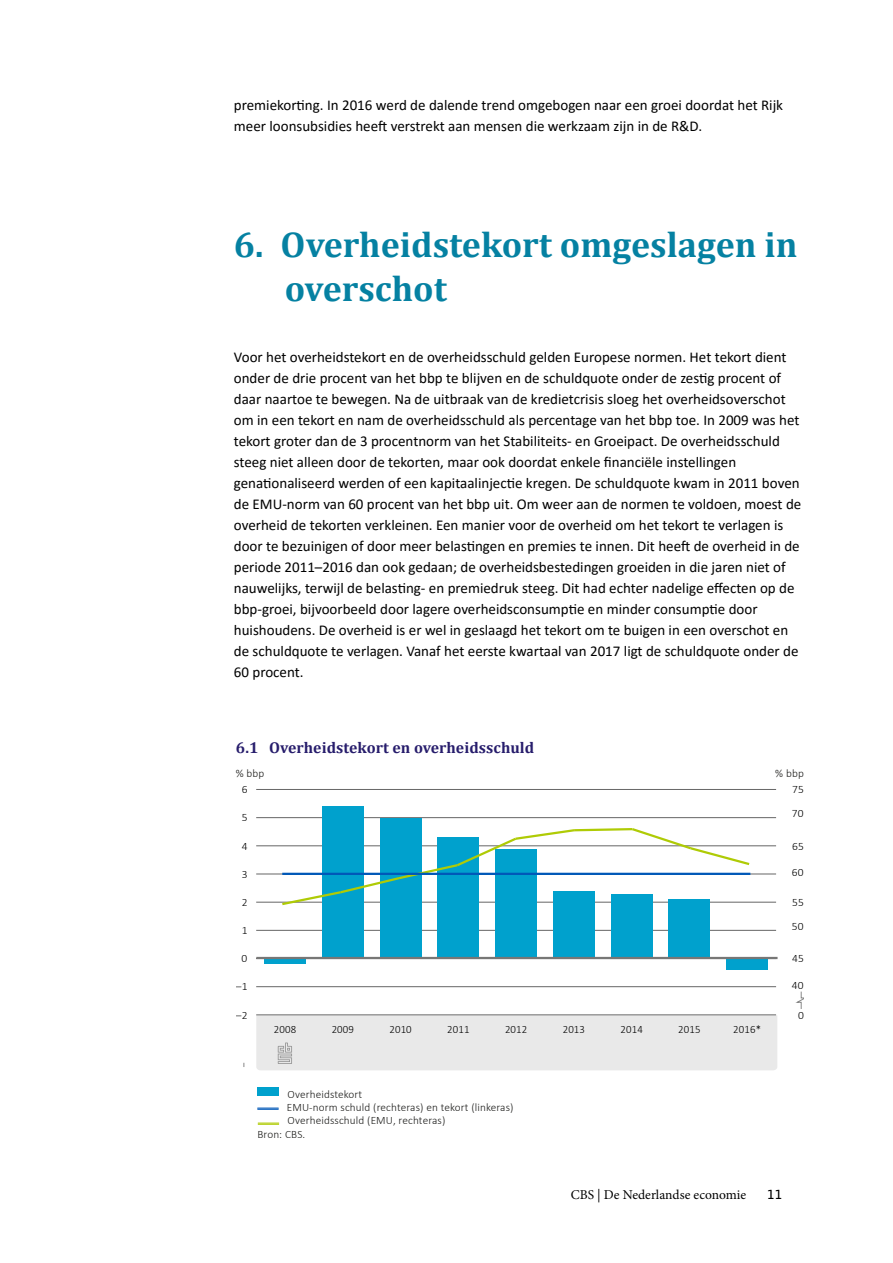
<style>
.page{position:relative;width:893px;height:1263px;background:#fff}
.page>*{position:absolute;margin:0;border:0;box-sizing:border-box;transform-origin:0 0}
.t1{font:700 36px/43.2px "Cambria";color:#0581a2}
.t2{font:700 15.75px "Cambria";letter-spacing:.005em;color:#271d6c}
.t3{font:15px/21px "Calibri";color:#000}
.t4{font:13.5px "Minion Pro";color:#000}
.t5{font:13.5px "Akko Pro";color:#000}
.t6{font:300 11.25px/14.5px "Calibri";letter-spacing:.01em;color:#1d1d1b}
.t7{font:300 11.25px "Calibri";letter-spacing:.01em;color:#000;scale:.96 1}
.t8{font:300 11.25px "Calibri";letter-spacing:.01em;color:#000}
</style>
<div class="page">
<div style="left:256px;top:1015px;width:521px;height:55px;background:#e9e9e9"></div>
<hr style="left:256px;top:1014px;width:520px;height:1px;background:#666">
<hr style="left:256px;top:986px;width:520px;height:1px;background:#666">
<hr style="left:256px;top:930px;width:520px;height:1px;background:#666">
<hr style="left:256px;top:902px;width:520px;height:1px;background:#666">
<hr style="left:256px;top:874px;width:520px;height:1px;background:#666">
<hr style="left:256px;top:845px;width:520px;height:1px;background:#666">
<hr style="left:256px;top:817px;width:520px;height:1px;background:#666">
<hr style="left:256px;top:789px;width:520px;height:1px;background:#666">
<svg style="left:264px;top:959px;width:42px;height:5px"></svg>
<div style="left:322px;top:806px;width:42px;height:152px;background:#00a1cd"></div>
<div style="left:380px;top:818px;width:41px;height:140px;background:#00a1cd"></div>
<div style="left:438px;top:837px;width:41px;height:121px;background:#00a1cd"></div>
<div style="left:495px;top:849px;width:42px;height:109px;background:#00a1cd"></div>
<div style="left:553px;top:891px;width:42px;height:67px;background:#00a1cd"></div>
<div style="left:611px;top:894px;width:41px;height:64px;background:#00a1cd"></div>
<div style="left:669px;top:899px;width:41px;height:59px;background:#00a1cd"></div>
<div style="left:726px;top:958px;width:42px;height:12px;background:#00a1cd"></div>
<svg style="left:280px;top:826px;width:472px;height:81px"></svg>
<hr style="left:256px;top:957px;width:521px;height:2px;background:#777776">
<svg style="left:796px;top:991px;width:8px;height:18px"></svg>
<div style="left:258px;top:1087px;width:21px;height:9px;background:#00a1cd"></div>
<hr style="left:257px;top:1107px;width:22px;height:3px;background:#0058b8">
<hr style="left:258px;top:1122px;width:21px;height:3px;background:#afcb05">
<hr style="left:282px;top:873px;width:468px;height:2px;background:#0058b8">
<p class="t3" style="left:234px;top:94px;width:551px">premiekorting. In 2016 werd de dalende trend omgebogen naar een groei doordat het Rijk meer loonsubsidies heeft verstrekt aan mensen die werkzaam zijn in de R&amp;D.</p>
<h1 class="t1" style="left:285px;top:223px;width:514px;text-indent:-51px">6. Overheidstekort omgeslagen in overschot</h1>
<p class="t3" style="left:234px;top:346px;width:569px">Voor het overheidstekort en de overheidsschuld gelden Europese normen. Het tekort dient onder de drie procent van het bbp te blijven en de schuldquote onder de zestig procent of daar naartoe te bewegen. Na de uitbraak van de kredietcrisis sloeg het overheidsoverschot om in een tekort en nam de overheidsschuld als percentage van het bbp toe. In 2009 was het tekort groter dan de 3 procentnorm van het Stabiliteits- en Groeipact. De overheidsschuld steeg niet alleen door de tekorten, maar ook doordat enkele financiële instellingen genationaliseerd werden of een kapitaalinjectie kregen. De schuldquote kwam in 2011 boven de EMU-norm van 60 procent van het bbp uit. Om weer aan de normen te voldoen, moest de overheid de tekorten verkleinen. Een manier voor de overheid om het tekort te verlagen is door te bezuinigen of door meer belastingen en premies te innen. Dit heeft de overheid in de periode 2011–2016 dan ook gedaan; de overheidsbestedingen groeiden in die jaren niet of nauwelijks, terwijl de belasting- en premiedruk steeg. Dit had echter nadelige effecten op de bbp-groei, bijvoorbeeld door lagere overheidsconsumptie en minder consumptie door huishoudens. De overheid is er wel in geslaagd het tekort om te buigen in een overschot en de schuldquote te verlagen. Vanaf het eerste kwartaal van 2017 ligt de schuldquote onder de 60 procent.</p>
<p class="t2" style="left:236px;top:738px;width:300px">6.1 Overheidstekort en overheidsschuld</p>
<p class="t6" style="left:236px;top:766px;width:30px">% bbp</p>
<p class="t6" style="left:775px;top:766px;width:30px">% bbp</p>
<p class="t8" style="left:242px;top:782px;width:7px">6</p>
<p class="t8" style="left:792px;top:783px;width:13px">75</p>
<p class="t8" style="left:242px;top:811px;width:7px">5</p>
<p class="t8" style="left:792px;top:806px;width:13px">70</p>
<p class="t8" style="left:242px;top:839px;width:7px">4</p>
<p class="t8" style="left:792px;top:839px;width:13px">65</p>
<p class="t8" style="left:242px;top:867px;width:7px">3</p>
<p class="t8" style="left:792px;top:865px;width:13px">60</p>
<p class="t8" style="left:242px;top:895px;width:7px">2</p>
<p class="t8" style="left:792px;top:895px;width:13px">55</p>
<p class="t8" style="left:242px;top:923px;width:7px">1</p>
<p class="t8" style="left:792px;top:919px;width:13px">50</p>
<p class="t8" style="left:241px;top:951px;width:7px">0</p>
<p class="t8" style="left:792px;top:952px;width:13px">45</p>
<p class="t8" style="left:236px;top:980px;width:13px">–1</p>
<p class="t8" style="left:792px;top:978px;width:13px">40</p>
<p class="t8" style="left:236px;top:1008px;width:13px">–2</p>
<p class="t8" style="left:798px;top:1008px;width:7px">0</p>
<p class="t7" style="left:274px;top:1023px;width:25px">2008</p>
<p class="t7" style="left:332px;top:1023px;width:25px">2009</p>
<p class="t7" style="left:389px;top:1023px;width:25px">2010</p>
<p class="t7" style="left:447px;top:1023px;width:25px">2011</p>
<p class="t7" style="left:505px;top:1023px;width:25px">2012</p>
<p class="t7" style="left:563px;top:1023px;width:25px">2013</p>
<p class="t7" style="left:620px;top:1023px;width:25px">2014</p>
<p class="t7" style="left:678px;top:1023px;width:25px">2015</p>
<p class="t7" style="left:733px;top:1023px;width:30px">2016*</p>
<p class="t6" style="left:288px;top:1087px;width:76px">Overheidstekort</p>
<p class="t6" style="left:257px;top:1112px;width:190px;text-indent:30px">Overheidsschuld (EMU, rechteras)<br>Bron: CBS.</p>
<p class="t6" style="left:287px;top:1100px;width:228px">EMU-norm schuld (rechteras) en tekort (linkeras)</p>
<p class="t4" style="left:571px;top:1186px;width:177px">CBS | De Nederlandse economie</p>
<p class="t5" style="left:767px;top:1186px;width:17px">11</p>
</div>
